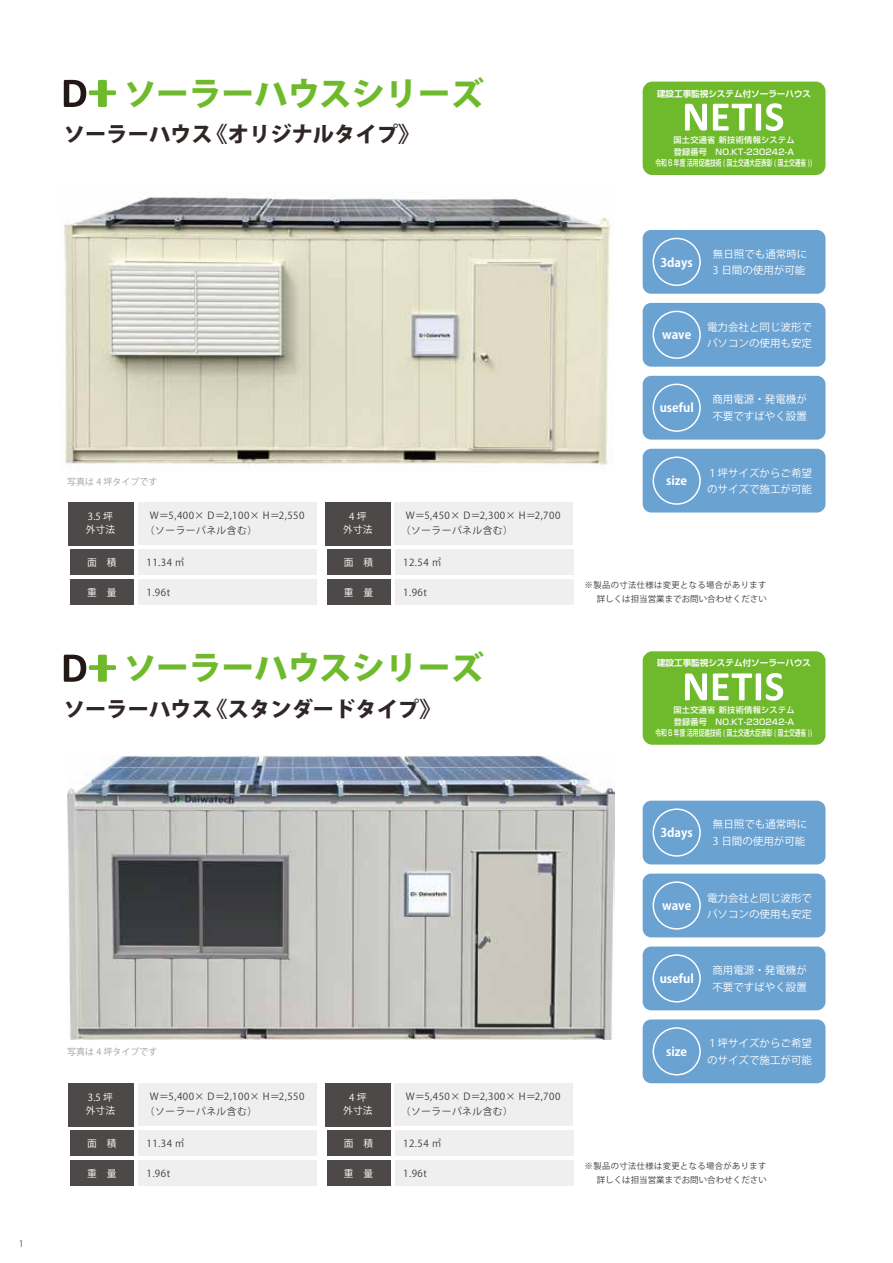
<style>
.page{position:relative;width:893px;height:1263px;background:#fff}
.page>*{position:absolute;margin:0;border:0;box-sizing:border-box;transform-origin:0 0}
.t1{font:800 33px "Koz Go Pro";color:#6fba2c}
.t2{font:800 21.3px "Koz Go Pro";color:#2f2725}
.t3{font:700 12px "Koz Go Pro";color:#fff}
.t4{font:10.5px/16.5px "Koz Go Pro";color:#fff}
.t5{font:9.75px/15px "Koz Go Pr 6 N";letter-spacing:.05em;color:#3e3a39}
.t6{font:9.75px/12.8px "Koz Go Pr 6 N";color:#fff}
.t7{font:9px "Koz Go Pr 6 N";color:#9fa0a0}
.t8{font:9px "Koz Go Pr 6 N";color:#595757}
.t9{font:500 8.55px "Shin Go Pro";color:#fff;scale:.67 1}
.t10{font:8.55px "Koz Go Pr 6 N";color:#3e3a39}
.t11{font:700 8.55px "Shin Go Pro De";color:#fff}
.t12{font:500 8.25px "Shin Go Pro";letter-spacing:.035em;color:#fff}
.t13{font:8.25px "Koz Go Pr 6 N";letter-spacing:.05em;color:#3e3a39}
.s1{font-size:8.55px}
</style>
<div class="page">
<div style="left:70px;top:1130px;width:64px;height:26px;background:#4c4948"></div>
<div style="left:138px;top:1130px;width:179px;height:26px;background:#efefef"></div>
<div style="left:327px;top:1130px;width:63px;height:26px;background:#4c4948"></div>
<div style="left:395px;top:1130px;width:178px;height:26px;background:#efefef"></div>
<div style="left:70px;top:1160px;width:64px;height:26px;background:#4c4948"></div>
<div style="left:138px;top:1160px;width:179px;height:26px;background:#efefef"></div>
<div style="left:327px;top:1160px;width:63px;height:26px;background:#4c4948"></div>
<div style="left:395px;top:1160px;width:178px;height:26px;background:#efefef"></div>
<img style="left:67px;top:755px;width:548px;height:285px">
<div style="left:69px;top:1083px;width:65px;height:43px;background:#4c4948"></div>
<div style="left:138px;top:1083px;width:179px;height:43px;background:#efefef"></div>
<div style="left:325px;top:1083px;width:65px;height:43px;background:#4c4948"></div>
<div style="left:394px;top:1083px;width:179px;height:43px;background:#efefef"></div>
<svg style="left:64px;top:655px;width:52px;height:27px"></svg>
<svg style="left:64px;top:80px;width:52px;height:27px"></svg>
<div style="left:643px;top:230px;width:182px;height:64px;background:#6aa2d2;border-radius:9px"></div>
<div style="left:652px;top:238px;width:49px;height:48px;border:2px solid #fff;border-radius:50%"></div>
<div style="left:643px;top:376px;width:182px;height:64px;background:#6aa2d2;border-radius:9px"></div>
<div style="left:652px;top:384px;width:49px;height:48px;border:2px solid #fff;border-radius:50%"></div>
<div style="left:643px;top:303px;width:182px;height:64px;background:#6aa2d2;border-radius:9px"></div>
<div style="left:652px;top:311px;width:49px;height:48px;border:2px solid #fff;border-radius:50%"></div>
<div style="left:643px;top:449px;width:182px;height:63px;background:#6aa2d2;border-radius:9px"></div>
<div style="left:652px;top:456px;width:49px;height:49px;border:2px solid #fff;border-radius:50%"></div>
<div style="left:70px;top:549px;width:64px;height:26px;background:#4c4948"></div>
<div style="left:138px;top:549px;width:179px;height:26px;background:#efefef"></div>
<div style="left:327px;top:549px;width:63px;height:26px;background:#4c4948"></div>
<div style="left:395px;top:549px;width:178px;height:26px;background:#efefef"></div>
<div style="left:70px;top:580px;width:64px;height:25px;background:#4c4948"></div>
<div style="left:138px;top:580px;width:179px;height:25px;background:#efefef"></div>
<div style="left:327px;top:580px;width:63px;height:25px;background:#4c4948"></div>
<div style="left:395px;top:580px;width:178px;height:25px;background:#efefef"></div>
<div style="left:69px;top:502px;width:65px;height:43px;background:#4c4948"></div>
<div style="left:138px;top:502px;width:179px;height:43px;background:#efefef"></div>
<div style="left:325px;top:502px;width:65px;height:43px;background:#4c4948"></div>
<div style="left:394px;top:502px;width:179px;height:43px;background:#efefef"></div>
<div style="left:643px;top:801px;width:182px;height:63px;background:#6aa2d2;border-radius:9px"></div>
<div style="left:652px;top:808px;width:49px;height:49px;border:2px solid #fff;border-radius:50%"></div>
<div style="left:643px;top:946px;width:182px;height:64px;background:#6aa2d2;border-radius:9px"></div>
<div style="left:652px;top:954px;width:49px;height:48px;border:2px solid #fff;border-radius:50%"></div>
<div style="left:643px;top:873px;width:182px;height:64px;background:#6aa2d2;border-radius:9px"></div>
<div style="left:652px;top:881px;width:49px;height:49px;border:2px solid #fff;border-radius:50%"></div>
<div style="left:643px;top:1019px;width:182px;height:64px;background:#6aa2d2;border-radius:9px"></div>
<div style="left:652px;top:1027px;width:49px;height:48px;border:2px solid #fff;border-radius:50%"></div>
<img style="left:61px;top:194px;width:550px;height:275px">
<div style="left:643px;top:651px;width:182px;height:94px;background:#6fba2c;border-radius:10px"></div>
<svg style="left:685px;top:673px;width:22px;height:27px"></svg>
<svg style="left:713px;top:673px;width:70px;height:28px"></svg>
<div style="left:643px;top:82px;width:182px;height:93px;background:#6fba2c;border-radius:10px"></div>
<svg style="left:685px;top:104px;width:22px;height:27px"></svg>
<svg style="left:713px;top:103px;width:70px;height:28px"></svg>
<p class="t8" style="left:19px;top:1239px;width:6px">1</p>
<h1 class="t1" style="left:124px;top:72px;width:362px">ソーラーハウスシリーズ</h1>
<h2 class="t2" style="left:64px;top:121px;width:357px">ソーラーハウス 《オリジナルタイプ》</h2>
<p class="t11" style="left:657px;top:86px;width:156px">建設工事監視システム付ソーラーハウス</p>
<p class="t12" style="left:673px;top:133px;width:123px">国土交通省 新技術情報システム</p>
<p class="t9" style="left:655px;top:156px;width:236px">令和 6 年度 活用促進技術 ( 国土交通大臣表彰 ( 国土交通省 ))</p>
<p class="t12" style="left:674px;top:145px;width:122px">登録番号　NO.KT-230242-A</p>
<p class="t7" style="left:67px;top:476px;width:92px">写真は 4 坪タイプです</p>
<p class="t6" style="left:86px;top:510px;width:31px">3.5 坪外寸法</p>
<p class="t5" style="left:145px;top:508px;width:161px;text-indent:5px">W＝5,400× D＝2,100× H＝2,550（ソーラーパネル含む）</p>
<p class="t6" style="left:343px;top:510px;width:31px;text-align:center">4坪外寸法</p>
<p class="t5" style="left:401px;top:508px;width:161px;text-indent:5px">W＝5,450× D＝2,300× H＝2,700（ソーラーパネル含む）</p>
<p class="t6" style="left:87px;top:556px;width:31px">面　積</p>
<p class="t5" style="left:146px;top:555px;width:40px">11.34 ㎡</p>
<p class="t6" style="left:344px;top:556px;width:31px">面　積</p>
<p class="t5" style="left:403px;top:555px;width:40px">12.54 ㎡</p>
<p class="t6" style="left:87px;top:586px;width:31px">重　量</p>
<p class="t5" style="left:146px;top:585px;width:25px">1.96t</p>
<p class="t6" style="left:344px;top:586px;width:31px">重　量</p>
<p class="t5" style="left:403px;top:585px;width:25px">1.96t</p>
<h1 class="t1" style="left:124px;top:647px;width:362px">ソーラーハウスシリーズ</h1>
<h2 class="t2" style="left:64px;top:695px;width:378px">ソーラーハウス 《スタンダードタイプ》</h2>
<p class="t3" style="left:660px;top:254px;width:34px">3days</p>
<p class="t4" style="left:713px;top:246px;width:96px">無日照でも通常時に<br>3 日間の使用が可能</p>
<p class="t3" style="left:662px;top:327px;width:31px">wave</p>
<p class="t4" style="left:707px;top:319px;width:107px">電力会社と同じ波形でパソコンの使用も安定</p>
<p class="t3" style="left:660px;top:400px;width:36px">useful</p>
<p class="t4" style="left:712px;top:392px;width:96px">商用電源・発電機が不要ですばやく設置</p>
<p class="t3" style="left:666px;top:473px;width:23px">size</p>
<p class="t4" style="left:707px;top:465px;width:107px">１坪サイズからご希望のサイズで施工が可能</p>
<p class="t13" style="left:585px;top:580px;width:183px"><span class="s1">※</span>製品の寸法仕様は変更となる場合があります</p>
<p class="t10" style="left:597px;top:594px;width:172px">詳しくは担当営業までお問い合わせください</p>
<p class="t11" style="left:657px;top:656px;width:156px">建設工事監視システム付ソーラーハウス</p>
<p class="t12" style="left:673px;top:703px;width:123px">国土交通省 新技術情報システム</p>
<p class="t9" style="left:655px;top:726px;width:236px">令和 6 年度 活用促進技術 ( 国土交通大臣表彰 ( 国土交通省 ))</p>
<p class="t12" style="left:674px;top:715px;width:122px">登録番号　NO.KT-230242-A</p>
<p class="t7" style="left:67px;top:1046px;width:92px">写真は 4 坪タイプです</p>
<p class="t6" style="left:86px;top:1091px;width:31px">3.5 坪外寸法</p>
<p class="t5" style="left:145px;top:1089px;width:161px;text-indent:5px">W＝5,400× D＝2,100× H＝2,550（ソーラーパネル含む）</p>
<p class="t6" style="left:343px;top:1091px;width:31px;text-align:center">4坪外寸法</p>
<p class="t5" style="left:401px;top:1089px;width:161px;text-indent:5px">W＝5,450× D＝2,300× H＝2,700（ソーラーパネル含む）</p>
<p class="t6" style="left:87px;top:1137px;width:31px">面　積</p>
<p class="t5" style="left:146px;top:1136px;width:40px">11.34 ㎡</p>
<p class="t6" style="left:344px;top:1137px;width:31px">面　積</p>
<p class="t5" style="left:403px;top:1136px;width:40px">12.54 ㎡</p>
<p class="t6" style="left:87px;top:1167px;width:31px">重　量</p>
<p class="t5" style="left:146px;top:1166px;width:25px">1.96t</p>
<p class="t6" style="left:344px;top:1167px;width:31px">重　量</p>
<p class="t5" style="left:403px;top:1166px;width:25px">1.96t</p>
<p class="t3" style="left:660px;top:825px;width:34px">3days</p>
<p class="t4" style="left:713px;top:816px;width:96px">無日照でも通常時に<br>3 日間の使用が可能</p>
<p class="t3" style="left:662px;top:898px;width:31px">wave</p>
<p class="t4" style="left:707px;top:890px;width:107px">電力会社と同じ波形でパソコンの使用も安定</p>
<p class="t3" style="left:660px;top:971px;width:36px">useful</p>
<p class="t4" style="left:712px;top:962px;width:96px">商用電源・発電機が不要ですばやく設置</p>
<p class="t3" style="left:666px;top:1044px;width:23px">size</p>
<p class="t4" style="left:707px;top:1036px;width:107px">１坪サイズからご希望のサイズで施工が可能</p>
<p class="t13" style="left:585px;top:1161px;width:183px"><span class="s1">※</span>製品の寸法仕様は変更となる場合があります</p>
<p class="t10" style="left:597px;top:1175px;width:172px">詳しくは担当営業までお問い合わせください</p>
</div>
